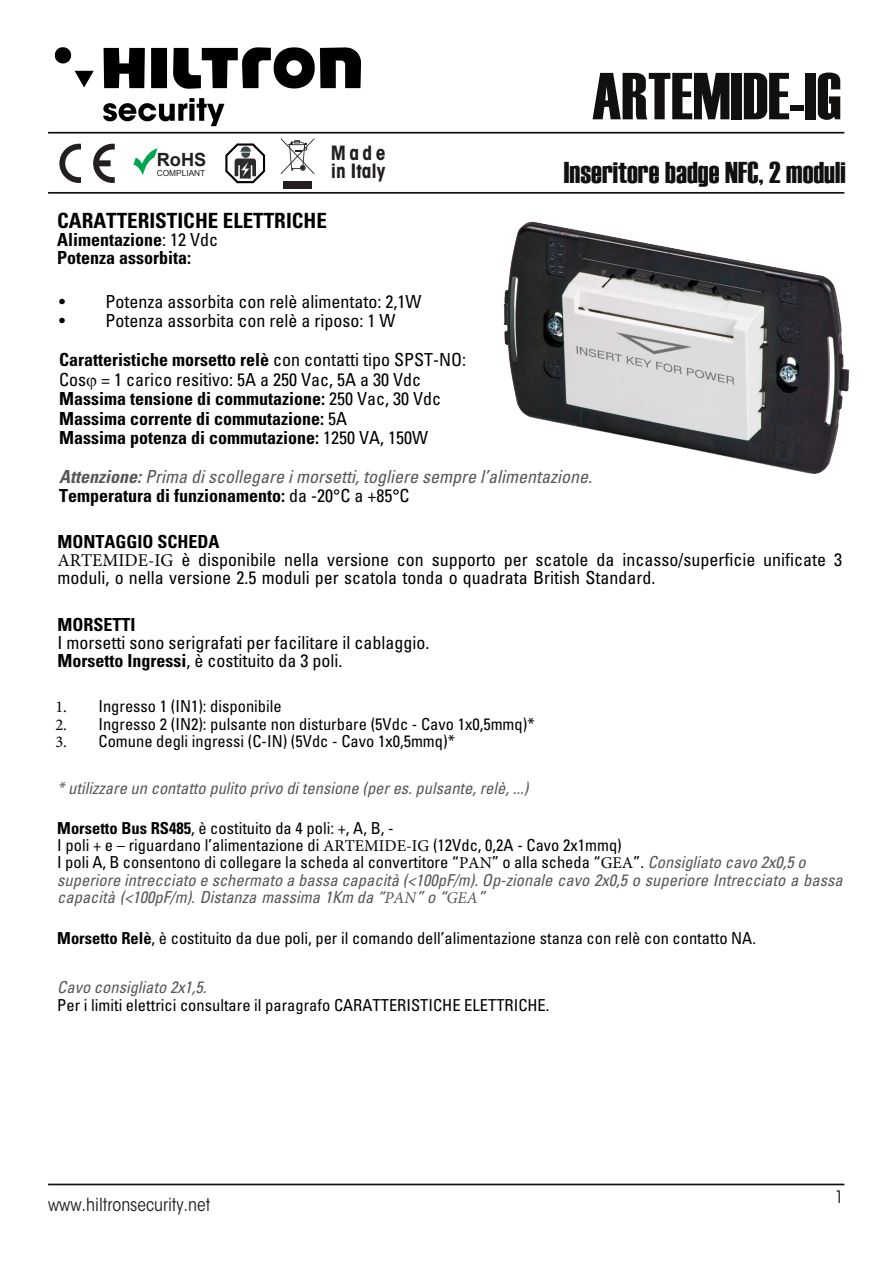
<style>
.page{position:relative;width:893px;height:1263px;background:#fff}
.page>*{position:absolute;margin:0;border:0;box-sizing:border-box;transform-origin:0 0}
.t1{font:66.3px "Haettenschweiler";color:#12100f}
.t2{font:30px "Haettenschweiler";letter-spacing:.005em;color:#12100f}
.t3{font:700 condensed 21px "Univers LT Std";color:#000}
.t4{font:700 condensed 19.5px/18px "ITC Avant Garde Std";letter-spacing:.005em;color:#231f20}
.t5{font:700 18.15px "Arial";color:#231f20}
.t6{font:condensed 18px/17.7px "Univers LT Std";color:#000}
.t7{font:700 condensed 18px/19.5px "Univers LT Std";color:#000}
.t8{font:italic condensed 18px/19.6px "Univers LT Std";color:#575756}
.t9{font:condensed 18px "ITC Avant Garde Std";color:#231f20}
.t10{font:condensed 16.95px "ITC Avant Garde Std";color:#12100f}
.t11{font:italic condensed 16.5px/17.2px "Univers LT Std";color:#575756}
.t12{font:condensed 16.5px "Univers LT Std";color:#000}
.t13{font:8.4px "Arial";color:#231f20}
.s1{font-weight:400}
.s2{font-weight:700}
.s3{font-weight:700;font-style:normal;color:#000}
.s4{font-style:normal;color:#000}
.s5{font-family:"Minion Pro";font-stretch:normal}
.s6{font-family:"Minion Pro";font-style:normal;font-stretch:normal;color:#000}
</style>
<div class="page">
<hr style="left:48px;top:1183px;width:796px;height:2px;background:#12100f">
<hr style="left:48px;top:132px;width:796px;height:2px;background:#12100f">
<hr style="left:48px;top:192px;width:796px;height:2px;background:#12100f">
<div style="left:283px;top:181px;width:29px;height:8px;background:#231f20"></div>
<svg style="left:281px;top:138px;width:33px;height:36px"></svg>
<svg style="left:225px;top:143px;width:41px;height:41px"></svg>
<svg style="left:133px;top:148px;width:24px;height:27px"></svg>
<svg style="left:59px;top:144px;width:22px;height:39px"></svg>
<svg style="left:93px;top:144px;width:22px;height:39px"></svg>
<img style="left:49px;top:47px;width:317px;height:85px">
<img style="left:492px;top:192px;width:358px;height:282px">
<p class="t5" style="left:157px;top:148px;width:51px">RoHS</p>
<p class="t13" style="left:157px;top:167px;width:50px">COMPLIANT</p>
<p class="t4" style="left:331px;top:143px;width:56px">Made in Italy</p>
<h1 class="t1" style="left:592px;top:58px;width:251px">ARTEMIDE-IG</h1>
<h2 class="t2" style="left:564px;top:156px;width:283px">Inseritore badge NFC, 2 moduli</h2>
<p class="t3" style="left:57px;top:208px;width:271px">CARATTERISTICHE ELETTRICHE</p>
<p class="t7" style="left:57px;top:231px;width:162px;line-height:17.4px">Alimentazione<span class="s1">: 12 Vdc<br></span>Potenza assorbita:</p>
<p class="t6" style="left:59px;top:292px;width:364px">• Potenza assorbita con relè alimentato: 2,1W</p>
<p class="t6" style="left:59px;top:301px;width:408px;line-height:39px">• Potenza assorbita con relè a riposo: 1 W<br><span class="s2">Caratteristiche morsetto relè</span> con contatti tipo SPST-NO:</p>
<p class="t7" style="left:59px;top:369px;width:383px"><span class="s1">Cos = 1 carico resitivo: 5A a 250 Vac, 5A a 30 Vdc </span>Massima tensione di commutazione: <span class="s1">250 Vac, 30 Vdc </span>Massima corrente di commutazione: <span class="s1">5A<br></span>Massima potenza di commutazione: <span class="s1">1250 VA, 150W</span></p>
<p class="t8" style="left:59px;top:466px;width:534px"><span class="s2">Attenzione:</span> Prima di scollegare i morsetti, togliere sempre l’alimentazione.<br><span class="s3">Temperatura di funzionamento:</span> <span class="s4">da -20°C a +85°C</span></p>
<p class="t6" style="left:57px;top:533px;width:786px"><span class="s2">MONTAGGIO SCHEDA<br></span><span class="s5">ARTEMIDE-IG</span> è disponibile nella versione con supporto per scatole da incasso/superficie unificate 3 moduli, o nella versione 2.5 moduli per scatola tonda o quadrata British Standard.</p>
<p class="t7" style="left:57px;top:614px;width:80px">MORSETTI</p>
<p class="t6" style="left:57px;top:633px;width:373px;line-height:18.1px">I morsetti sono serigrafati per facilitare il cablaggio.<br><span class="s2">Morsetto Ingressi</span>, è costituito da 3 poli.</p>
<p class="t12" style="left:55px;top:695px;width:228px"><span class="s5">1.</span> Ingresso 1 (IN1): disponibile</p>
<p class="t12" style="left:55px;top:713px;width:481px"><span class="s5">2.</span> Ingresso 2 (IN2): pulsante non disturbare (5Vdc - Cavo 1x0,5mmq)*</p>
<p class="t12" style="left:55px;top:731px;width:401px"><span class="s5">3.</span> Comune degli ingressi (C-IN) (5Vdc - Cavo 1x0,5mmq)*</p>
<p class="t11" style="left:57px;top:779px;width:473px">* utilizzare un contatto pulito privo di tensione (per es. pulsante, relè, ...)</p>
<p class="t11" style="left:57px;top:819px;width:787px"><span class="s3">Morsetto Bus RS485</span><span class="s4">, è costituito da 4 poli: +, A, B, -<br>I poli + e – riguardano l’alimentazione di</span> <span class="s6">ARTEMIDE-IG</span> <span class="s4">(12Vdc, 0,2A - Cavo 2x1mmq)<br>I poli A, B consentono di collegare la scheda al convertitore “</span><span class="s6">PAN</span><span class="s4">” o alla scheda “</span><span class="s6">GEA</span><span class="s4">”.</span> Consigliato cavo 2x0,5 o superiore intrecciato e schermato a bassa capacità (&lt;100pF/m). Op-zionale cavo 2x0,5 o superiore Intrecciato a bassa capacità (&lt;100pF/m). Distanza massima 1Km da “<span class="s5">PAN</span>” o “<span class="s5">GEA</span>”</p>
<p class="t12" style="left:57px;top:927px;width:700px"><span class="s2">Morsetto Relè</span>, è costituito da due poli, per il comando dell’alimentazione stanza con relè con contatto NA.</p>
<p class="t11" style="left:57px;top:979px;width:151px">Cavo consigliato 2x1,5.</p>
<p class="t12" style="left:57px;top:994px;width:494px">Per i limiti elettrici consultare il paragrafo CARATTERISTICHE ELETTRICHE.</p>
<p class="t9" style="left:48px;top:1194px;width:164px">www.hiltronsecurity.net</p>
<p class="t10" style="left:835px;top:1186px;width:10px">1</p>
</div>
